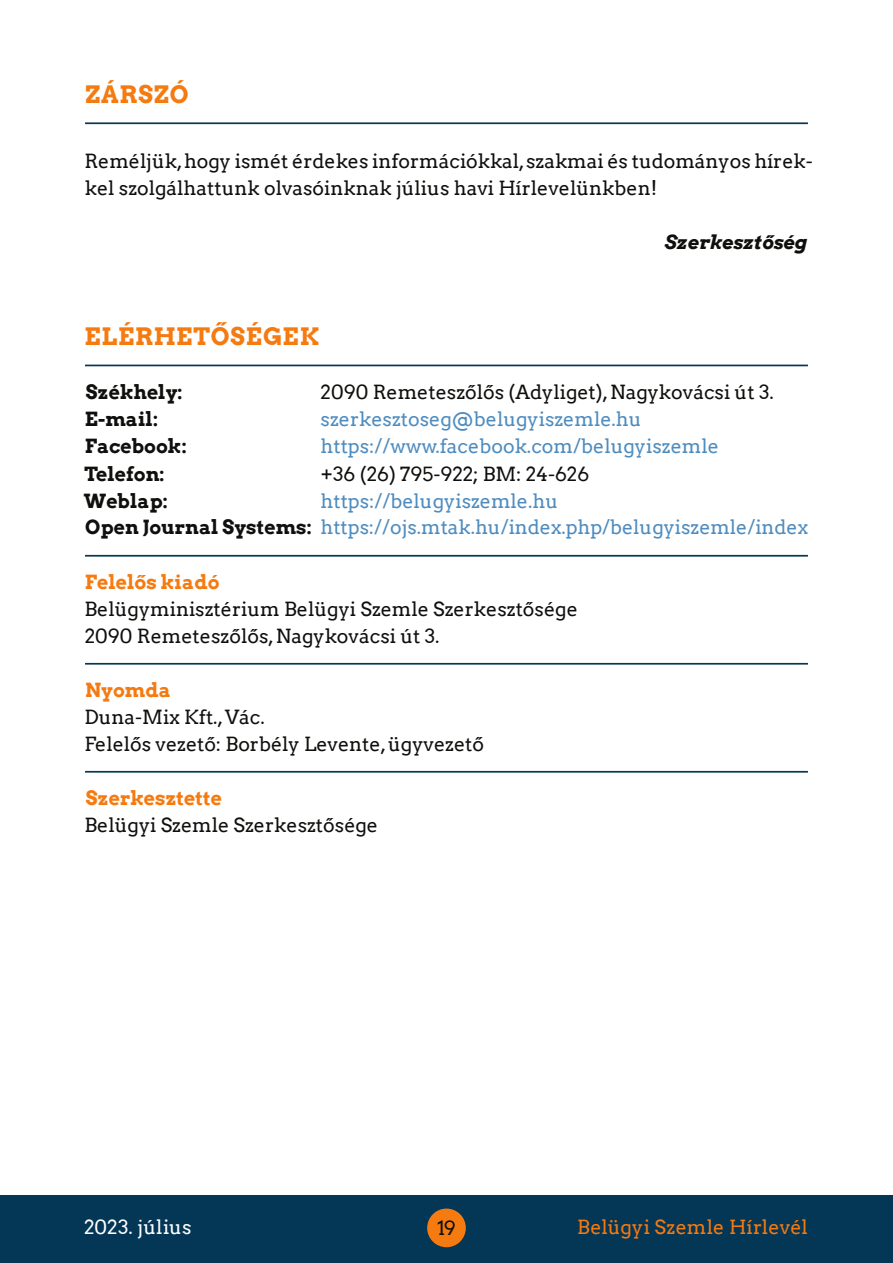
<style>
.page{position:relative;width:893px;height:1263px;background:#fff}
.page>*{position:absolute;margin:0;border:0;box-sizing:border-box;transform-origin:0 0}
.t1{font:700 24px "Arvo";letter-spacing:.03em;color:#f57a10}
.t2{font:19.5px/27px "Arvo";color:#0f0f0d}
.t3{font:19.5px/27px "Arvo";color:#4e8cbf}
.t4{font:700 19.5px "Arvo";color:#0f0f0d}
.t5{font:700 19.5px "Arvo";color:#f57a10}
.t6{font:19.5px "Arvo";letter-spacing:.01em;color:#f57a10}
.t7{font:italic 700 19.5px "Arvo";color:#0f0f0d}
.t8{font:19.5px "Arvo";color:#fff}
.s1{font-weight:700;color:#0f0f0d}
</style>
<div class="page">
<div style="left:0;top:1195px;width:893px;height:68px;background:#043656"></div>
<div style="left:427px;top:1208px;width:39px;height:39px;background:#f57a10;border-radius:50%"></div>
<hr style="left:85px;top:122px;width:723px;height:2px;background:#043656">
<hr style="left:85px;top:365px;width:723px;height:1px;background:#043656">
<hr style="left:85px;top:555px;width:723px;height:2px;background:#043656">
<hr style="left:85px;top:663px;width:723px;height:2px;background:#043656">
<hr style="left:85px;top:771px;width:723px;height:2px;background:#043656">
<p class="t1" style="left:85px;top:80px;width:105px">ZÁRSZÓ</p>
<p class="t2" style="left:84px;top:147px;width:730px">Reméljük,hogy ismét érdekes információkkal,szakmai és tudományos hírek&shy;kel szolgálhattunk olvasóinknak július havi Hírlevelünkben!</p>
<p class="t7" style="left:664px;top:230px;width:144px">Szerkesztőség</p>
<p class="t1" style="left:84px;top:322px;width:236px">ELÉRHETŐSÉGEK</p>
<p class="t4" style="left:86px;top:380px;width:98px">Székhely:</p>
<p class="t2" style="left:321px;top:379px;width:455px">2090 Remeteszőlős (Adyliget),Nagykovácsi út 3.</p>
<p class="t4" style="left:85px;top:407px;width:75px">E-mail:</p>
<p class="t3" style="left:321px;top:406px;width:323px">szerkesztoseg@belugyiszemle.hu</p>
<p class="t4" style="left:85px;top:434px;width:104px">Facebook:</p>
<p class="t3" style="left:321px;top:433px;width:400px">https://www.facebook.com/belugyiszemle</p>
<p class="t4" style="left:84px;top:461px;width:82px">Telefon:</p>
<p class="t2" style="left:321px;top:460px;width:270px">+36 (26) 795-922; BM: 24-626</p>
<p class="t4" style="left:84px;top:488px;width:85px">Weblap:</p>
<p class="t3" style="left:85px;top:487px;width:724px;text-indent:235px">https://belugyiszemle.hu<br><span class="s1">Open Journal Systems:</span> https://ojs.mtak.hu/index.php/belugyiszemle/index</p>
<p class="t5" style="left:85px;top:569px;width:136px">Felelős kiadó</p>
<p class="t2" style="left:84px;top:595px;width:495px">Belügyminisztérium Belügyi Szemle Szerkesztősége<br>2090 Remeteszőlős,Nagykovácsi út 3.</p>
<p class="t5" style="left:85px;top:677px;width:87px">Nyomda</p>
<p class="t2" style="left:84px;top:703px;width:401px">Duna-Mix Kft.,Vác.<br>Felelős vezető: Borbély Levente,ügyvezető</p>
<p class="t5" style="left:86px;top:785px;width:137px">Szerkesztette</p>
<p class="t2" style="left:84px;top:811px;width:295px">Belügyi Szemle Szerkesztősége</p>
<p class="t8" style="left:84px;top:1215px;width:109px">2023. július</p>
<p class="t2" style="left:437px;top:1215px;width:20px">19</p>
<p class="t6" style="left:577px;top:1215px;width:232px">Belügyi Szemle Hírlevél</p>
</div>
